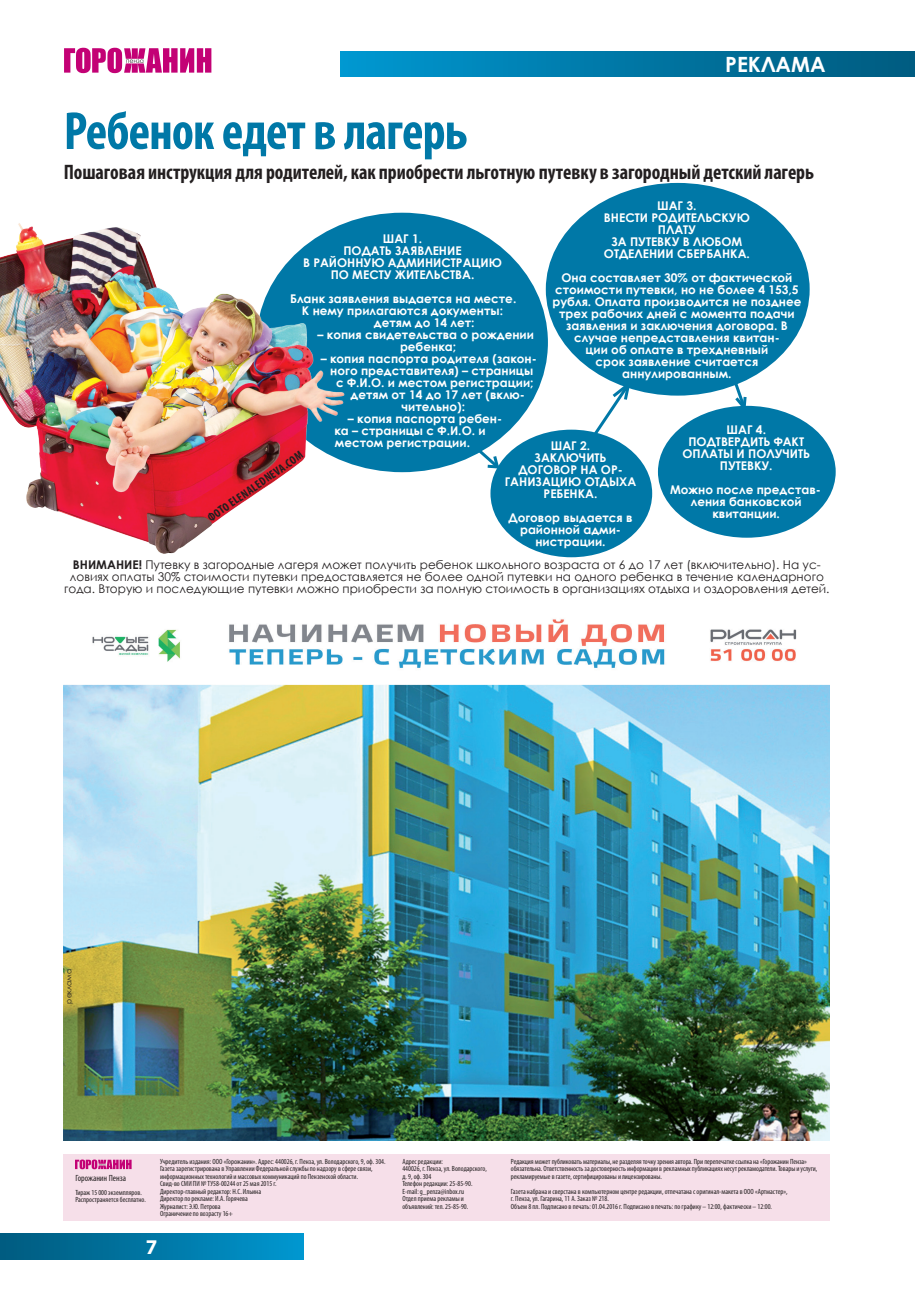
<style>
.page{position:relative;width:915px;height:1306px;background:#fff}
.page>*{position:absolute;margin:0;border:0;box-sizing:border-box;transform-origin:0 0}
.t1{font:700 condensed 54px "Myriad Pro";letter-spacing:-.02em;color:#0078a7;scale:.95 1}
.t2{font:700 condensed 21px "Myriad Pro";letter-spacing:-.005em;color:#231f20;scale:.95 1}
.t3{font:700 21px "Century Gothic";color:#fff}
.t4{font:700 21px "Myriad Pro";color:#fff}
.t5{font:700 12px/12px "Century Gothic";color:#fff;text-align:center}
.t6{font:12px/12px "Century Gothic";color:#231f20;text-align:center}
.t7{font:700 condensed 12px "Myriad Pro";color:#231f20}
.t8{font:condensed 9px "Myriad Pro";color:#231f20}
.t9{font:condensed 7.5px/7.5px "Myriad Pro";color:#231f20}
.t10{font:7.5px "Century Gothic";color:#231f20}
.s1{font-weight:700}
</style>
<div class="page">
<svg style="left:64px;top:48px;width:147px;height:25px"></svg>
<img style="left:63px;top:619px;width:766px;height:521px">
<div style="left:63px;top:1153px;width:766px;height:67px;background:#f6dfe9"></div>
<div style="left:340px;top:51px;width:574px;height:26px;background:linear-gradient(to right,#0097d0,#005a7e)"></div>
<div style="left:0;top:1233px;width:303px;height:26px;background:linear-gradient(to right,#005a7d,#0096cf)"></div>
<svg style="left:75px;top:1159px;width:56px;height:10px"></svg>
<div style="left:256px;top:213px;width:291px;height:259px;background:#0078a7;border-radius:50%"></div>
<div style="left:490px;top:429px;width:162px;height:128px;background:#0078a7;border-radius:50%"></div>
<div style="left:545px;top:183px;width:264px;height:212px;background:#0078a7;border-radius:50%"></div>
<div style="left:657px;top:406px;width:178px;height:131px;background:#0078a7;border-radius:50%"></div>
<svg style="left:474px;top:446px;width:27px;height:25px"></svg>
<svg style="left:588px;top:380px;width:44px;height:61px"></svg>
<svg style="left:725px;top:379px;width:23px;height:29px"></svg>
<img style="left:0;top:219px;width:358px;height:335px">
<h2 class="t3" style="left:725px;top:48px;width:102px">РЕКЛАМА</h2>
<h1 class="t1" style="left:64px;top:97px;width:426px">Ребенок едет в лагерь</h1>
<h2 class="t2" style="left:64px;top:158px;width:791px">Пошаговая инструкция для родителей, как приобрести льготную путевку в загородный детский лагерь</h2>
<h3 class="t5" style="left:603px;top:199px;width:147px">ШАГ 3.<br>ВНЕСТИ РОДИТЕЛЬСКУЮ<br>ПЛАТУ<br>ЗА ПУТЕВКУ В ЛЮБОМ<br>ОТДЕЛЕНИИ СБЕРБАНКА.</h3>
<p class="t5" style="left:552px;top:271px;width:250px">Она составляет 30% от фактической стоимости путевки, но не более 4 153,5 рубля. Оплата производится не позднее трех рабочих дней с момента подачи заявления и заключения договора. В случае непредставления квитан-<br>ции об оплате в трехдневный<br>срок заявление считается аннулированным.</p>
<h3 class="t5" style="left:303px;top:232px;width:200px">ШАГ 1.<br>ПОДАТЬ ЗАЯВЛЕНИЕ<br>В РАЙОННУЮ АДМИНИСТРАЦИЮ<br>ПО МЕСТУ ЖИТЕЛЬСТВА.</h3>
<h3 class="t5" style="left:290px;top:292px;width:227px">Бланк заявления выдается на месте.</h3>
<h3 class="t5" style="left:302px;top:304px;width:203px">К нему прилагаются документы:</h3>
<h3 class="t5" style="left:374px;top:316px;width:102px">детям до 14 лет:</h3>
<h3 class="t5" style="left:317px;top:328px;width:218px">– копия свидетельства о рождении ребенка;</h3>
<h3 class="t5" style="left:320px;top:352px;width:217px">– копия паспорта родителя (закон-</h3>
<h3 class="t5" style="left:330px;top:364px;width:204px">ного представителя) – страницы</h3>
<h3 class="t5" style="left:336px;top:376px;width:199px">с Ф.И.О. и местом регистрации;</h3>
<h3 class="t5" style="left:350px;top:388px;width:176px">детям от 14 до 17 лет (вклю-</h3>
<h3 class="t5" style="left:401px;top:400px;width:65px">чительно):</h3>
<h3 class="t5" style="left:334px;top:412px;width:169px;text-align:left;text-indent:13px">– копия паспорта ребен&shy;ка – страницы с Ф.И.О. и местом регистрации.</h3>
<h3 class="t5" style="left:682px;top:423px;width:129px">ШАГ 4.<br>ПОДТВЕРДИТЬ ФАКТ<br>ОПЛАТЫ И ПОЛУЧИТЬ<br>ПУТЕВКУ.</h3>
<h3 class="t5" style="left:670px;top:483px;width:152px">Можно после представ&shy;ления банковской квитанции.</h3>
<h3 class="t5" style="left:504px;top:439px;width:133px">ШАГ 2.<br>ЗАКЛЮЧИТЬ<br>ДОГОВОР НА ОР-<br>ГАНИЗАЦИЮ ОТДЫХА<br>РЕБЕНКА.</h3>
<h3 class="t5" style="left:508px;top:511px;width:125px">Договор выдается в районной адми&shy;нистрации.</h3>
<h3 class="t7" style="left:204px;top:512px;width:115px;rotate:-35deg">ФОТО ELENALEDNEVA.COM</h3>
<p class="t6" style="left:64px;top:558px;width:766px"><span class="s1">ВНИМАНИЕ!</span> Путевку в загородные лагеря может получить ребенок школьного возраста от 6 до 17 лет (включительно). На ус&shy;ловиях оплаты 30% стоимости путевки предоставляется не более одной путевки на одного ребенка в течение календарного года. Вторую и последующие путевки можно приобрести за полную стоимость в организациях отдыха и оздоровления детей.</p>
<p class="t10" style="left:63px;top:1003px;width:36px;rotate:-90deg">реклама</p>
<p class="t8" style="left:75px;top:1172px;width:52px">Горожанин Пенза</p>
<p class="t9" style="left:75px;top:1188px;width:72px">Тираж 15 000 экземпляров.<br>Распространяется бесплатно.</p>
<p class="t9" style="left:160px;top:1157px;width:227px">Учредитель издания: ООО «Горожанин». Адрес: 440026, г. Пенза, ул. Володарского, 9, оф. 304.<br>Газета зарегистрирована в Управлении Федеральной службы по надзору в сфере связи, информационных технологий и массовых коммуникаций по Пензенской области.<br>Свид-во СМИ ПИ № ТУ58-00244 от 25 мая 2015 г.<br>Директор-главный редактор: Н.С. Ильина<br>Директор по рекламе: И.А. Горячева<br>Журналист: Э.Ю. Петрова<br>Ограничение по возрасту 16+</p>
<p class="t9" style="left:402px;top:1157px;width:86px">Адрес редакции:<br>440026, г. Пенза, ул. Володарского, д. 9, оф. 304<br>Телефон редакции: 25-85-90.<br>E-mail: g_penza@inbox.ru<br>Отдел приема рекламы и объявлений: тел. 25-85-90.</p>
<p class="t9" style="left:510px;top:1157px;width:308px">Редакция может публиковать материалы, не разделяя точку зрения автора. При перепечатке ссылка на «Горожанин Пенза» обязательна. Ответственность за достоверность информации в рекламных публикациях несут рекламодатели. Товары и услуги, рекламируемые в газете, сертифицированы и лицензированы.</p>
<p class="t9" style="left:510px;top:1187px;width:278px">Газета набрана и сверстана в компьютерном центре редакции, отпечатана с оригинал-макета в ООО «Артмастер», г. Пенза, ул. Гагарина, 11 А. Заказ № 218.<br>Объем 8 пл. Подписано в печать: 01.04.2016 г. Подписано в печать: по графику – 12:00, фактически – 12:00.</p>
<h2 class="t4" style="left:146px;top:1233px;width:13px">7</h2>
</div>
